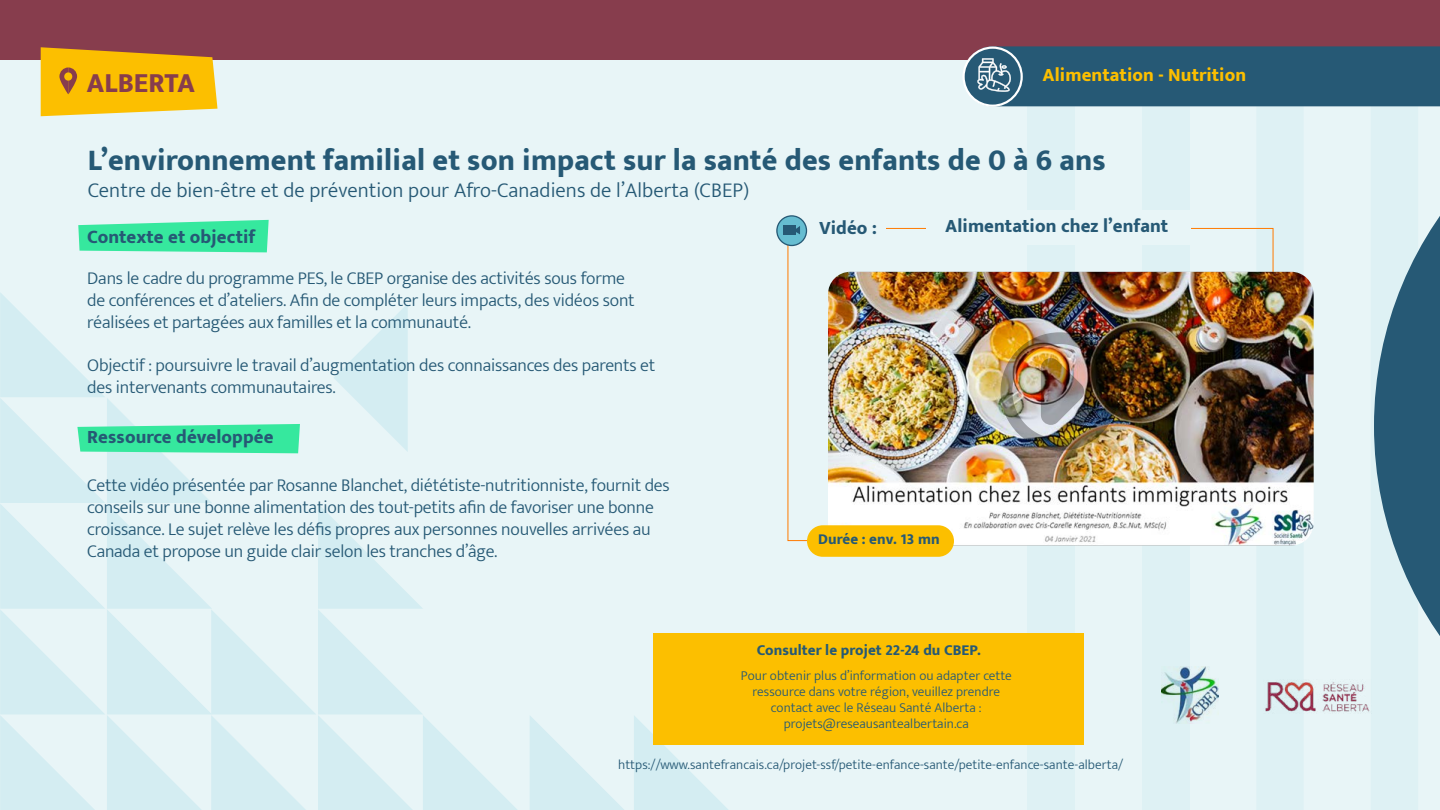
<style>
.page{position:relative;width:1440px;height:810px;background:#e8f5f7}
.page>*{position:absolute;margin:0;border:0;box-sizing:border-box;transform-origin:0 0}
.t1{font:800 30px "Mukta";letter-spacing:.005em;color:#265975}
.t2{font:800 27.75px "Mukta";color:#873d4d}
.t3{font:300 21px "Mukta";letter-spacing:.005em;color:#265975}
.t4{font:800 18.75px "Mukta";letter-spacing:.005em;color:#265975}
.t5{font:800 18.75px "Mukta";letter-spacing:.005em;color:#fcbf00}
.t6{font:300 18px/21.8px "Mukta";letter-spacing:-.01em;color:#265975}
.t7{font:800 15px "Mukta";letter-spacing:.005em;color:#265975}
.t8{font:300 13.5px/16.2px "Mukta";letter-spacing:.005em;color:#265975;text-align:center}
</style>
<div class="page">
<div style="left:0;top:0;width:1440px;height:60px;background:#873d4d"></div>
<img style="left:828px;top:272px;width:134px;height:274px">
<svg style="left:530px;top:716px;width:94px;height:94px"></svg>
<svg style="left:634px;top:715px;width:94px;height:95px"></svg>
<div style="left:654px;top:633px;width:430px;height:112px;background:#fcbf00"></div>
<svg style="left:78px;top:220px;width:191px;height:32px;background:#48e9a7"></svg>
<svg style="left:0;top:293px;width:517px;height:517px"></svg>
<div style="left:777px;top:216px;width:29px;height:29px;background:#66bdd1;border-radius:50%"></div>
<div style="left:776px;top:215px;width:31px;height:31px;border:1px solid #265975;border-radius:50%"></div>
<div style="left:784px;top:226px;width:12px;height:9px;background:#265975"></div>
<svg style="left:796px;top:226px;width:4px;height:8px"></svg>
<svg style="left:41px;top:47px;width:176px;height:69px;background:#efb516"></svg>
<div style="left:807px;top:525px;width:147px;height:32px;background:#fcbf00;border-radius:16px"></div>
<img style="left:962px;top:46px;width:478px;height:678px">
<img style="left:1162px;top:667px;width:57px;height:56px">
<img style="left:1264px;top:679px;width:107px;height:34px">
<h2 class="t2" style="left:87px;top:66px;width:110px">ALBERTA</h2>
<p class="t5" style="left:1042px;top:64px;width:205px">Alimentation - Nutrition</p>
<h1 class="t1" style="left:88px;top:142px;width:1020px">L’environnement familial et son impact sur la santé des enfants de 0 à 6 ans</h1>
<p class="t3" style="left:88px;top:177px;width:663px">Centre de bien-être et de prévention pour Afro-Canadiens de l’Alberta (CBEP)</p>
<p class="t4" style="left:87px;top:226px;width:170px">Contexte et objectif</p>
<p class="t6" style="left:87px;top:267px;width:549px">Dans le cadre du programme PES, le CBEP organise des activités sous forme de conférences et d’ateliers. Afin de compléter leurs impacts, des vidéos sont réalisées et partagées aux familles et la communauté.</p>
<p class="t6" style="left:87px;top:354px;width:570px">Objectif : poursuivre le travail d’augmentation des connaissances des parents et des intervenants communautaires.</p>
<p class="t4" style="left:87px;top:426px;width:188px">Ressource développée</p>
<p class="t6" style="left:87px;top:474px;width:584px">Cette vidéo présentée par Rosanne Blanchet, diététiste-nutritionniste, fournit des conseils sur une bonne alimentation des tout-petits afin de favoriser une bonne croissance. Le sujet relève les défis propres aux personnes nouvelles arrivées au Canada et propose un guide clair selon les tranches d’âge.</p>
<p class="t4" style="left:819px;top:217px;width:59px">Vidéo :</p>
<p class="t4" style="left:945px;top:215px;width:224px">Alimentation chez l’enfant</p>
<p class="t7" style="left:818px;top:531px;width:123px">Durée : env. 13 mn</p>
<p class="t7" style="left:757px;top:641px;width:226px">Consulter le projet 22-24 du CBEP.</p>
<p class="t8" style="left:741px;top:667px;width:273px">Pour obtenir plus d’information ou adapter cette ressource dans votre région, veuillez prendre contact avec le Réseau Santé Alberta : projets@reseausantealbertain.ca</p>
<p class="t8" style="left:618px;top:757px;width:507px">https://www.santefrancais.ca/projet-ssf/petite-enfance-sante/petite-enfance-sante-alberta/</p>
</div>
